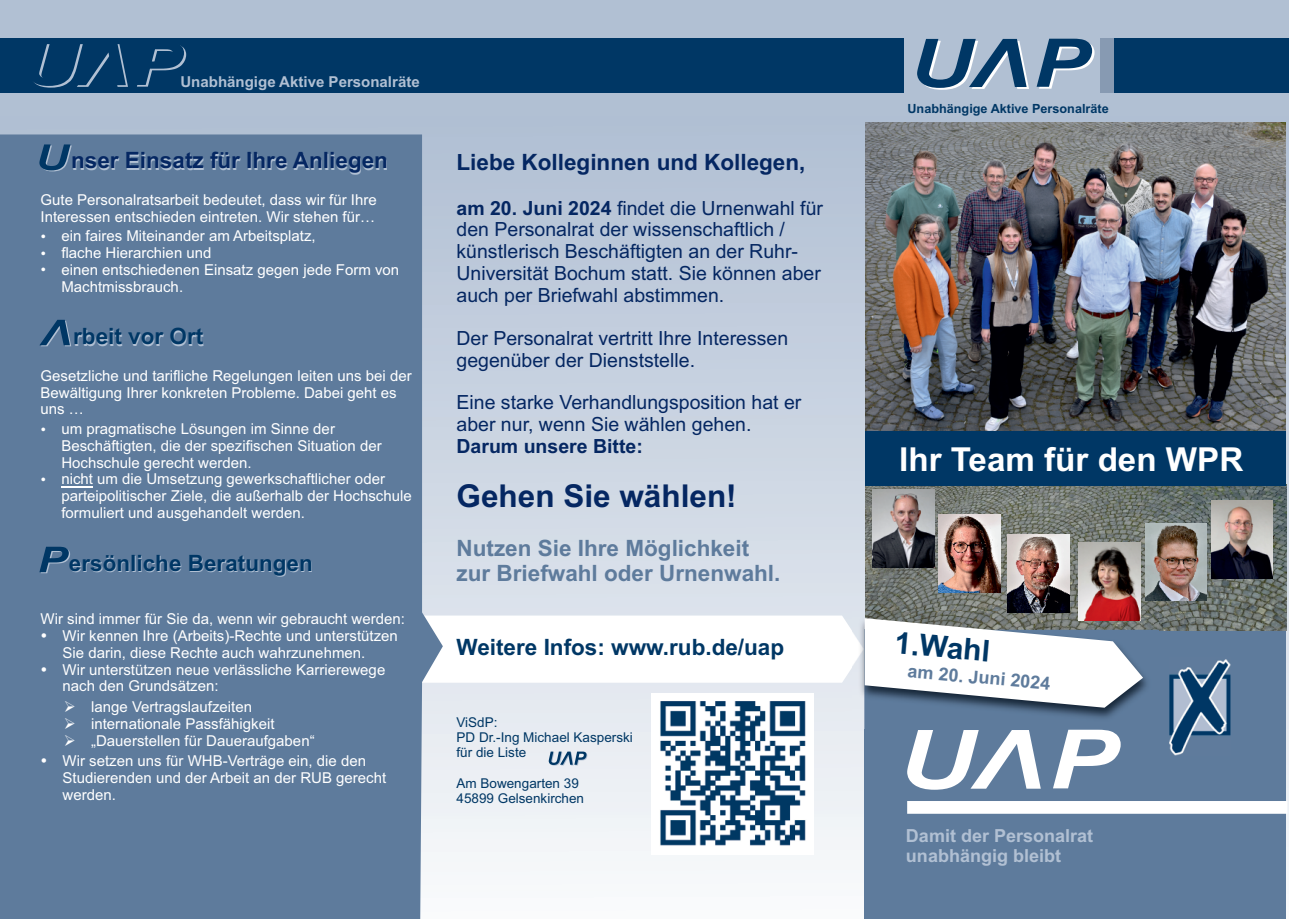
<style>
.page{position:relative;width:1289px;height:919px;background:#fff}
.page>*{position:absolute;margin:0;border:0;box-sizing:border-box;transform-origin:0 0}
.t1{font:700 33px "Arial";color:#fff}
.t2{font:700 31.5px "Arial";color:#052762}
.t3{font:700 30px "Arial";color:#003765}
.t4{font:700 22.5px "Arial";color:#003765}
.t5{font:700 22.5px "Arial";color:#052762}
.t6{font:700 22.5px "Arial";color:#5e7b9c}
.t7{font:19.5px/21.8px "Arial";color:#052762}
.t8{font:700 19.5px "Arial";color:#052762}
.t9{font:700 18px/20.1px "Arial";color:#b1c0d3}
.t10{font:700 18px "Arial";color:#5e7b9c}
.t11{font:15px/16.8px "Arial";color:#fff}
.t12{font:700 15px "Arial";color:#b1c0d3}
.t13{font:13.5px/15.1px "Arial";color:#003765}
.t14{font:700 12.6px "Arial";color:#003765}
.s1{font-weight:700}
</style>
<div class="page">
<div style="left:0;top:0;width:1288px;height:918px;background:#b1c0d3"></div>
<div style="left:0;top:116px;width:1288px;height:802px;background:linear-gradient(to bottom,#aebdd2,#f4f6f7)"></div>
<div style="left:1113px;top:39px;width:175px;height:54px;background:#003765"></div>
<div style="left:1100px;top:39px;width:14px;height:54px;background:#879ab2"></div>
<div style="left:0;top:39px;width:903px;height:54px;background:#003765"></div>
<div style="left:864px;top:629px;width:421px;height:289px;background:#5e7b9c"></div>
<div style="left:907px;top:801px;width:380px;height:12px;background:#fff"></div>
<svg style="left:548px;top:751px;width:39px;height:14px"></svg>
<img style="left:651px;top:707px;width:162px;height:147px">
<div style="left:0;top:134px;width:443px;height:784px;background:#5e7b9c"></div>
<hr style="left:61px;top:486px;width:32px;height:1px;background:#fff">
<svg style="left:1053px;top:729px;width:67px;height:59px"></svg>
<svg style="left:907px;top:730px;width:133px;height:59px"></svg>
<svg style="left:1036px;top:39px;width:58px;height:50px"></svg>
<svg style="left:917px;top:39px;width:112px;height:51px"></svg>
<svg style="left:137px;top:45px;width:49px;height:42px"></svg>
<svg style="left:34px;top:44px;width:94px;height:44px"></svg>
<svg style="left:39px;top:320px;width:32px;height:26px"></svg>
<svg style="left:39px;top:546px;width:31px;height:27px"></svg>
<svg style="left:39px;top:144px;width:33px;height:27px"></svg>
<img style="left:865px;top:122px;width:420px;height:309px">
<img style="left:1169px;top:659px;width:61px;height:96px">
<img style="left:865px;top:484px;width:421px;height:146px">
<img style="left:852px;top:611px;width:305px;height:117px">
<svg style="left:422px;top:615px;width:721px;height:92px;background:#e2e6e9"></svg>
<div style="left:865px;top:431px;width:420px;height:54px;background:#003765"></div>
<img style="left:872px;top:489px;width:62px;height:78px">
<img style="left:1007px;top:534px;width:62px;height:78px">
<img style="left:939px;top:514px;width:61px;height:78px">
<img style="left:1145px;top:523px;width:61px;height:78px">
<img style="left:1078px;top:542px;width:61px;height:78px">
<img style="left:1211px;top:500px;width:61px;height:78px">
<svg style="left:42px;top:234px;width:3px;height:4px"></svg>
<svg style="left:42px;top:427px;width:3px;height:4px"></svg>
<svg style="left:42px;top:251px;width:3px;height:4px"></svg>
<svg style="left:42px;top:477px;width:3px;height:4px"></svg>
<svg style="left:42px;top:758px;width:4px;height:4px"></svg>
<svg style="left:42px;top:666px;width:4px;height:5px"></svg>
<svg style="left:42px;top:633px;width:4px;height:4px"></svg>
<p class="t12" style="left:180px;top:76px;width:241px">Unabhängige Aktive Personalräte</p>
<h3 class="t5" style="left:71px;top:152px;width:318px">nser Einsatz für Ihre Anliegen</h3>
<p class="t11" style="left:41px;top:192px;width:337px">Gute Personalratsarbeit bedeutet, dass wir für Ihre<br>Interessen entschieden eintreten. Wir stehen für…</p>
<p class="t11" style="left:61px;top:229px;width:256px">ein faires Miteinander am Arbeitsplatz,</p>
<p class="t11" style="left:61px;top:246px;width:152px">flache Hierarchien und</p>
<p class="t11" style="left:61px;top:262px;width:339px">einen entschiedenen Einsatz gegen jede Form von<br>Machtmissbrauch.</p>
<h3 class="t4" style="left:73px;top:328px;width:132px">rbeit vor Ort</h3>
<p class="t11" style="left:41px;top:368px;width:373px">Gesetzliche und tarifliche Regelungen leiten uns bei der<br>Bewältigung Ihrer konkreten Probleme. Dabei geht es uns …</p>
<p class="t11" style="left:61px;top:422px;width:322px">um pragmatische Lösungen im Sinne der<br>Beschäftigten, die der spezifischen Situation der<br>Hochschule gerecht werden.</p>
<p class="t11" style="left:61px;top:472px;width:352px">nicht um die Umsetzung gewerkschaftlicher oder parteipolitischer Ziele, die außerhalb der Hochschule formuliert und ausgehandelt werden.</p>
<h3 class="t4" style="left:69px;top:554px;width:245px">ersönliche Beratungen</h3>
<p class="t11" style="left:41px;top:611px;width:366px">Wir sind immer für Sie da, wenn wir gebraucht werden:</p>
<p class="t11" style="left:63px;top:628px;width:337px">Wir kennen Ihre (Arbeits)-Rechte und unterstützen<br>Sie darin, diese Rechte auch wahrzunehmen.</p>
<p class="t11" style="left:63px;top:662px;width:324px">Wir unterstützen neue verlässliche Karrierewege nach den Grundsätzen:</p>
<p class="t11" style="left:64px;top:699px;width:190px">➢ lange Vertragslaufzeiten</p>
<p class="t11" style="left:64px;top:716px;width:212px">➢ internationale Passfähigkeit</p>
<p class="t11" style="left:64px;top:733px;width:252px">➢ „Dauerstellen für Daueraufgaben“</p>
<p class="t11" style="left:63px;top:753px;width:325px">Wir setzen uns für WHB-Verträge ein, die den<br>Studierenden und der Arbeit an der RUB gerecht werden.</p>
<h3 class="t5" style="left:456px;top:154px;width:350px">Liebe Kolleginnen und Kollegen,</h3>
<h3 class="t7" style="left:456px;top:199px;width:368px"><span class="s1">am 20. Juni 2024</span> findet die Urnenwahl für den Personalrat der wissenschaftlich / künstlerisch Beschäftigten an der Ruhr-Universität Bochum statt. Sie können aber auch per Briefwahl abstimmen.</h3>
<h3 class="t7" style="left:456px;top:329px;width:333px">Der Personalrat vertritt Ihre Interessen gegenüber der Dienststelle.</h3>
<h3 class="t7" style="left:456px;top:393px;width:346px">Eine starke Verhandlungsposition hat er aber nur, wenn Sie wählen gehen.</h3>
<h3 class="t8" style="left:456px;top:438px;width:188px">Darum unsere Bitte:</h3>
<h2 class="t2" style="left:456px;top:484px;width:282px">Gehen Sie wählen!</h2>
<h3 class="t6" style="left:456px;top:539px;width:294px">Nutzen Sie Ihre Möglichkeit</h3>
<h3 class="t6" style="left:456px;top:564px;width:325px">zur Briefwahl oder Urnenwahl.</h3>
<h3 class="t4" style="left:456px;top:638px;width:329px">Weitere Infos: www.rub.de/uap</h3>
<p class="t13" style="left:456px;top:716px;width:43px">ViSdP:</p>
<p class="t13" style="left:456px;top:731px;width:178px">PD Dr.-Ing Michael Kasperski</p>
<p class="t13" style="left:456px;top:746px;width:71px">für die Liste</p>
<p class="t13" style="left:456px;top:776px;width:129px">Am Bowengarten 39<br>45899 Gelsenkirchen</p>
<p class="t14" style="left:907px;top:104px;width:203px">Unabhängige Aktive Personalräte</p>
<h1 class="t1" style="left:899px;top:447px;width:345px">Ihr Team für den WPR</h1>
<h3 class="t3" style="left:895px;top:631px;width:97px;rotate:5deg">1.Wahl</h3>
<p class="t10" style="left:908px;top:664px;width:145px;rotate:5deg">am 20. Juni 2024</p>
<p class="t9" style="left:906px;top:827px;width:189px">Damit der Personalrat unabhängig bleibt</p>
</div>
